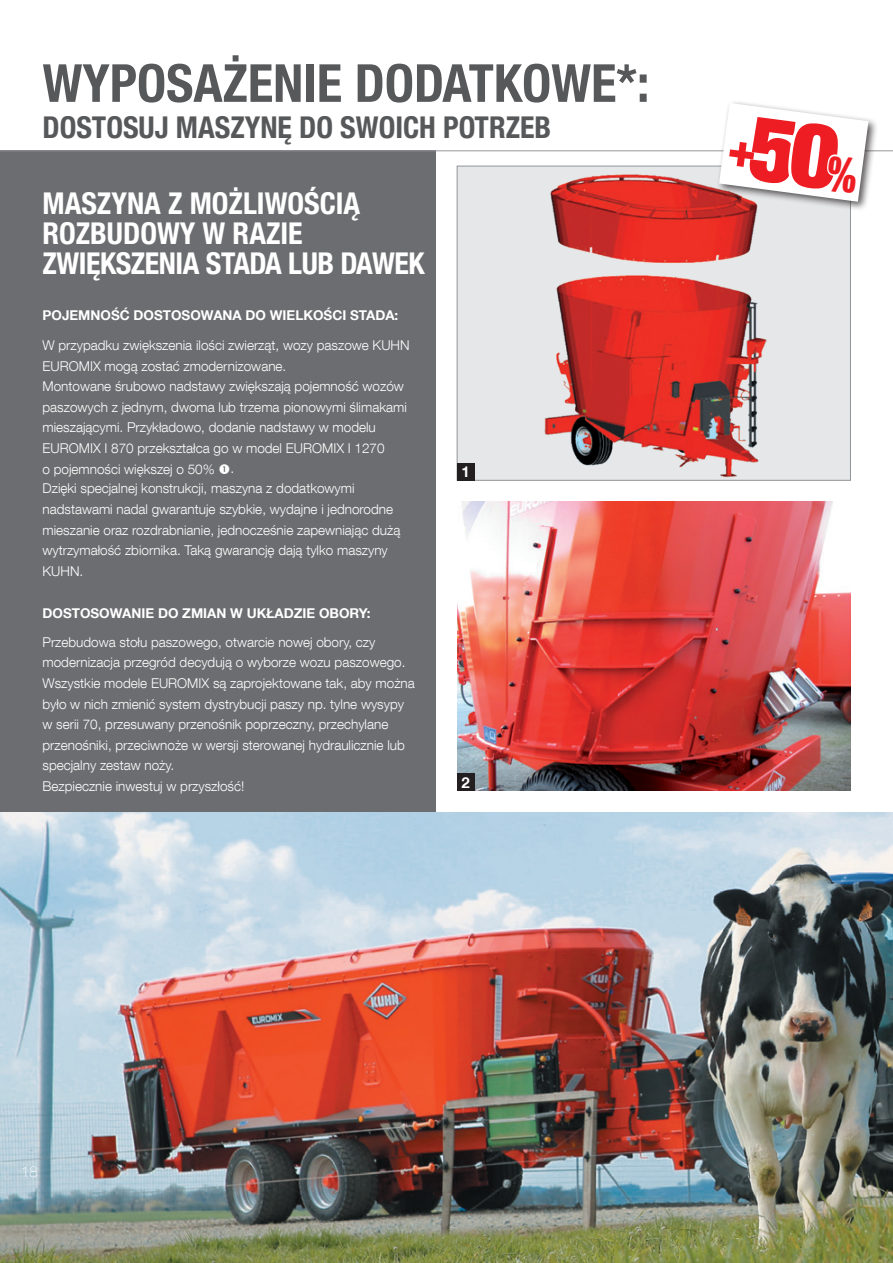
<style>
.page{position:relative;width:893px;height:1263px;background:#fff}
.page>*{position:absolute;margin:0;border:0;box-sizing:border-box;transform-origin:0 0}
.t1{font:700 condensed 52.5px "Helvetica Neue LT Com";color:#57585a}
.t2{font:700 condensed 30px/30px "Helvetica Neue LT Com";color:#fff}
.t3{font:700 condensed 30px "Helvetica Neue LT Com";color:#57585a}
.t4{font:700 15px "Helvetica Neue LT Com";color:#fff}
.t5{font:100 15px "Helvetica Neue LT Com";color:#fff}
.t6{font:300 13.5px/20.5px "Helvetica Neue LT Com";color:#fff}
.t7{font:700 13.5px "Helvetica Neue LT Com";color:#fff}
</style>
<div class="page">
<img style="left:0;top:812px;width:893px;height:451px">
<div style="left:0;top:151px;width:436px;height:661px;background:#6c6d70"></div>
<img style="left:459px;top:168px;width:390px;height:310px">
<img style="left:457px;top:502px;width:393px;height:289px">
<hr style="left:0;top:151px;width:893px;height:1px;background:#939598">
<div style="left:715px;top:99px;width:163px;height:113px;background:#231f20;opacity:.75"></div>
<div style="left:457px;top:463px;width:17px;height:17px;background:#231f20"></div>
<div style="left:457px;top:774px;width:17px;height:17px;background:#231f20"></div>
<svg style="left:719px;top:103px;width:149px;height:99px"></svg>
<h1 class="t1" style="left:43px;top:52px;width:608px">WYPOSAŻENIE DODATKOWE*:</h1>
<h2 class="t3" style="left:43px;top:109px;width:510px">DOSTOSUJ MASZYNĘ DO SWOICH POTRZEB</h2>
<h2 class="t2" style="left:43px;top:188px;width:383px">MASZYNA Z MOŻLIWOŚCIĄ<br>ROZBUDOWY W RAZIE<br>ZWIĘKSZENIA STADA LUB DAWEK</h2>
<p class="t7" style="left:43px;top:307px;width:357px">POJEMNOŚĆ DOSTOSOWANA DO WIELKOŚCI STADA:</p>
<p class="t6" style="left:43px;top:335px;width:369px">W przypadku zwiększenia ilości zwierząt, wozy paszowe KUHN EUROMIX mogą zostać zmodernizowane.<br>Montowane śrubowo nadstawy zwiększają pojemność wozów paszowych z jednym, dwoma lub trzema pionowymi ślimakami mieszającymi. Przykładowo, dodanie nadstawy w modelu EUROMIX I 870 przekształca go w model EUROMIX I 1270<br>o pojemności większej o 50% .<br>Dzięki specjalnej konstrukcji, maszyna z dodatkowymi nadstawami nadal gwarantuje szybkie, wydajne i jednorodne mieszanie oraz rozdrabnianie, jednocześnie zapewniając dużą wytrzymałość zbiornika. Taką gwarancję dają tylko maszyny KUHN.</p>
<p class="t7" style="left:43px;top:604px;width:329px">DOSTOSOWANIE DO ZMIAN W UKŁADZIE OBORY:</p>
<p class="t6" style="left:43px;top:631px;width:374px">Przebudowa stołu paszowego, otwarcie nowej obory, czy modernizacja przegród decydują o wyborze wozu paszowego.<br>Wszystkie modele EUROMIX są zaprojektowane tak, aby można było w nich zmienić system dystrybucji paszy np. tylne wysypy w serii 70, przesuwany przenośnik poprzeczny, przechylane przenośniki, przeciwnoże w wersji sterowanej hydraulicznie lub specjalny zestaw noży.<br>Bezpiecznie inwestuj w przyszłość!</p>
<p class="t4" style="left:461px;top:463px;width:10px">1</p>
<p class="t4" style="left:461px;top:773px;width:10px">2</p>
<p class="t5" style="left:21px;top:1163px;width:18px">18</p>
</div>
